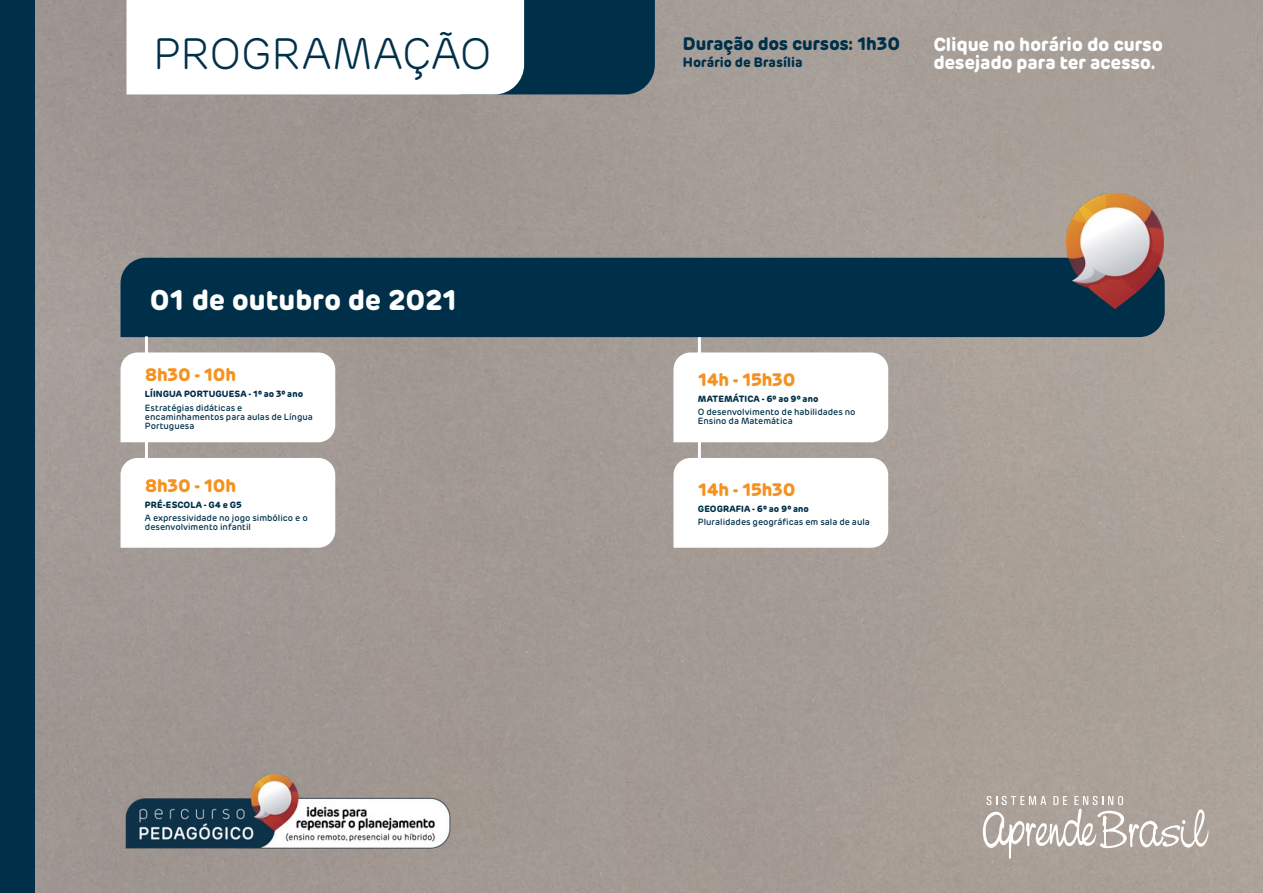
<style>
.page{position:relative;width:1263px;height:893px;background:#fff}
.page>*{position:absolute;margin:0;border:0;box-sizing:border-box;transform-origin:0 0}
.t1{font:300 43.95px "Rubrik";letter-spacing:-.01em;color:#003049}
.t2{font:700 28.5px "Rubrik";color:#fff}
.t3{font:700 18.75px/17.9px "Rubrik";letter-spacing:-.01em;color:#fff}
.t4{font:700 18px "Rubrik";letter-spacing:-.02em;color:#f5911f}
.t5{font:700 18px "Rubrik";letter-spacing:-.01em;color:#003049}
.t6{font:700 13.5px "Rubrik";letter-spacing:.01em;color:#003049}
.t7{font:500 9px/9px "Rubrik";color:#003049}
.t8{font:700 9px "Rubrik";letter-spacing:.01em;color:#003049}
</style>
<div class="page">
<img style="left:34px;top:0;width:1229px;height:893px">
<hr style="left:698px;top:336px;width:3px;height:49px;background:#fff">
<svg style="left:673px;top:352px;width:215px;height:90px"></svg>
<hr style="left:698px;top:442px;width:3px;height:49px;background:#fff">
<svg style="left:673px;top:458px;width:215px;height:90px"></svg>
<svg style="left:126px;top:0;width:529px;height:94px"></svg>
<div style="left:0;top:0;width:34px;height:893px;background:#003049"></div>
<svg style="left:983px;top:796px;width:226px;height:63px;background:#b9b1aa"></svg>
<img style="left:121px;top:772px;width:334px;height:79px">
<div style="left:121px;top:258px;width:1044px;height:79px;background:#003049"></div>
<img style="left:1067px;top:193px;width:96px;height:116px">
<hr style="left:145px;top:336px;width:3px;height:49px;background:#fff">
<svg style="left:121px;top:352px;width:214px;height:90px"></svg>
<hr style="left:145px;top:442px;width:3px;height:49px;background:#fff">
<svg style="left:121px;top:458px;width:214px;height:90px"></svg>
<h1 class="t1" style="left:153px;top:28px;width:340px">PROGRAMAÇÃO</h1>
<h3 class="t5" style="left:683px;top:32px;width:219px">Duração dos cursos: 1h30</h3>
<h3 class="t6" style="left:683px;top:53px;width:121px">Horário de Brasília</h3>
<h3 class="t3" style="left:933px;top:35px;width:231px">Clique no horário do curso desejado para ter acesso.</h3>
<h2 class="t2" style="left:149px;top:282px;width:310px">01 de outubro de 2021</h2>
<h3 class="t4" style="left:145px;top:363px;width:93px">8h30 - 10h</h3>
<p class="t8" style="left:145px;top:388px;width:160px">LÍINGUA PORTUGUESA - 1º ao 3º ano</p>
<p class="t7" style="left:145px;top:403px;width:169px">Estratégias didáticas e encaminhamentos para aulas de Língua<br>Portuguesa</p>
<h3 class="t4" style="left:145px;top:474px;width:93px">8h30 - 10h</h3>
<p class="t8" style="left:145px;top:499px;width:98px">PRÉ-ESCOLA - G4 e G5</p>
<p class="t7" style="left:145px;top:514px;width:164px">A expressividade no jogo simbólico e o desenvolvimento infantil</p>
<h3 class="t4" style="left:698px;top:368px;width:99px">14h - 15h30</h3>
<p class="t8" style="left:698px;top:393px;width:122px">MATEMÁTICA - 6º ao 9º ano</p>
<p class="t7" style="left:698px;top:407px;width:159px">O desenvolvimento de habilidades no<br>Ensino da Matemática</p>
<h3 class="t4" style="left:698px;top:478px;width:99px">14h - 15h30</h3>
<p class="t8" style="left:698px;top:503px;width:112px">GEOGRAFIA - 6º ao 9º ano</p>
<p class="t7" style="left:698px;top:517px;width:173px">Pluralidades geográficas em sala de aula</p>
</div>
